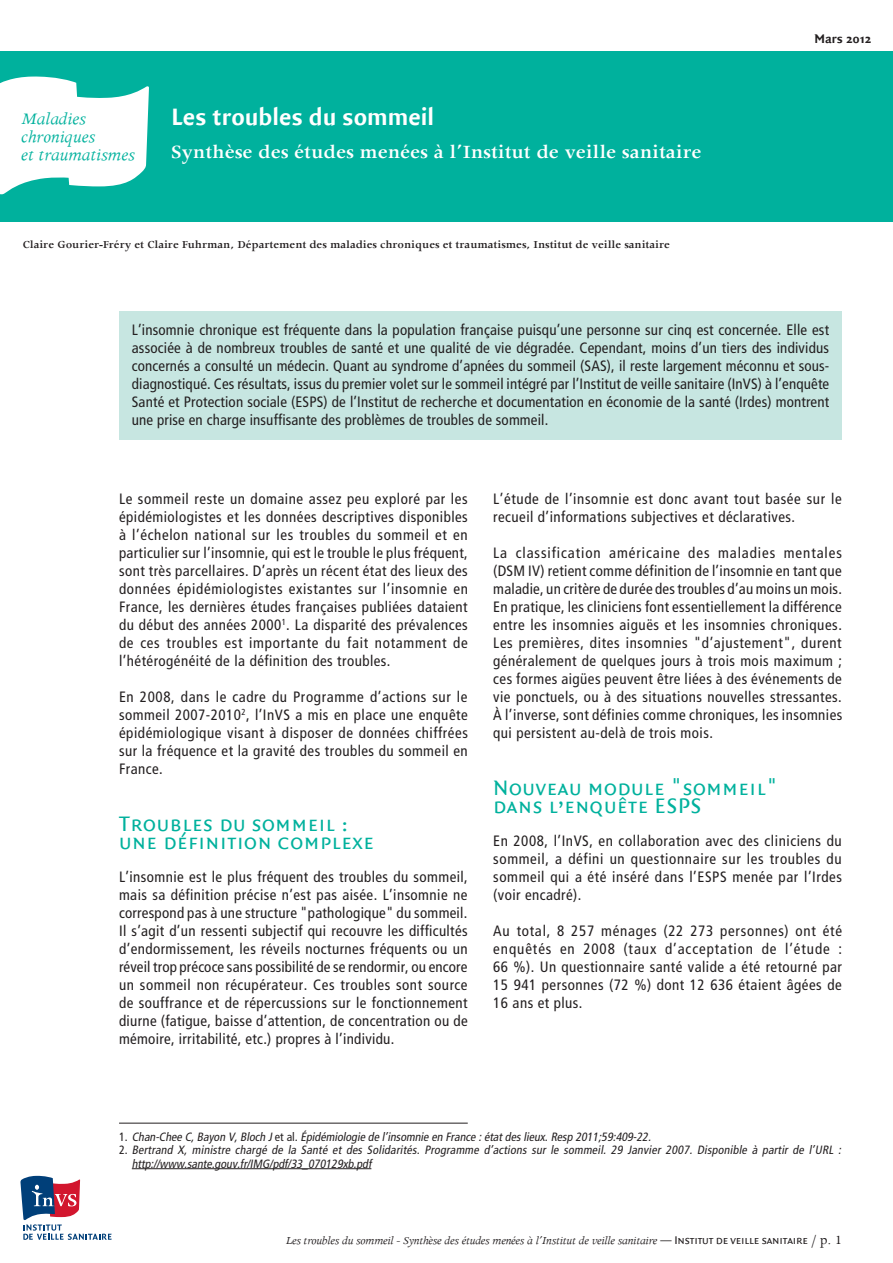
<style>
.page{position:relative;width:893px;height:1263px;background:#fff}
.page>*{position:absolute;margin:0;border:0;box-sizing:border-box;transform-origin:0 0}
.t1{font:700 25.5px "Quadraat Sans";color:#fff}
.t2{font:22.5px/18px "Quadraat Sans Caps";letter-spacing:.03em;color:#00b19d}
.t3{font:600 21px "Apollo";color:#fff}
.t4{font:italic 18px/18px "Apollo";color:#00b19d}
.t5{font:condensed 15px/18px "Frutiger";letter-spacing:.03em;color:#231f20;text-align:justify}
.t6{font:700 13.5px "Quadraat Sans";color:#231f20}
.t7{font:italic condensed 12px "Frutiger";color:#231f20}
.t8{font:600 12px "Apollo";color:#231f20}
.t9{font:italic 12px "Apollo";letter-spacing:-.015em;color:#231f20}
.s1{font-family:"Frutiger";font-stretch:condensed}
.s2{font-style:normal}
.s3{font-family:"Quadraat Sans Caps";font-style:normal}
.s4{font-style:normal;font-size:14.25px}
</style>
<div class="page">
<div style="left:0;top:52px;width:893px;height:170px;background:#00b19d"></div>
<svg style="left:0;top:77px;width:149px;height:117px"></svg>
<svg style="left:20px;top:1176px;width:92px;height:64px"></svg>
<div style="left:119px;top:311px;width:723px;height:129px;background:#c7e6e1"></div>
<hr style="left:119px;top:1123px;width:349px;height:1px;background:#231f20">
<hr style="left:132px;top:1168px;width:239px;height:1px;background:#231f20">
<p class="t4" style="left:21px;top:110px;width:115px">Maladies chroniques<br>et traumatismes</p>
<h1 class="t1" style="left:171px;top:102px;width:264px">Les troubles du sommeil</h1>
<h3 class="t3" style="left:171px;top:138px;width:532px">Synthèse des études menées à l’Institut de veille sanitaire</h3>
<p class="t8" style="left:23px;top:237px;width:649px">Claire Gourier-Fréry et Claire Fuhrman, Département des maladies chroniques et traumatismes, Institut de veille sanitaire</p>
<p class="t6" style="left:814px;top:31px;width:59px">Mars 2012</p>
<p class="t5" style="left:132px;top:321px;width:699px">L’insomnie chronique est fréquente dans la population française puisqu’une personne sur cinq est concernée. Elle est associée à de nombreux troubles de santé et une qualité de vie dégradée. Cependant, moins d’un tiers des individus concernés a consulté un médecin. Quant au syndrome d’apnées du sommeil (SAS), il reste largement méconnu et sous&shy;diagnostiqué. Ces résultats, issus du premier volet sur le sommeil intégré par l’Institut de veille sanitaire (InVS) à l’enquête Santé et Protection sociale (ESPS) de l’Institut de recherche et documentation en économie de la santé (Irdes) montrent une prise en charge insuffisante des problèmes de troubles de sommeil.</p>
<p class="t5" style="left:119px;top:490px;width:350px">Le sommeil reste un domaine assez peu exploré par les épidémiologistes et les données descriptives disponibles à l’échelon national sur les troubles du sommeil et en particulier sur l’insomnie, qui est le trouble le plus fréquent, sont très parcellaires. D’après un récent état des lieux des données épidémiologistes existantes sur l’insomnie en France, les dernières études françaises publiées dataient du début des années 2000<sup>1</sup>. La disparité des prévalences de ces troubles est importante du fait notamment de l’hétérogénéité de la définition des troubles.</p>
<p class="t5" style="left:119px;top:688px;width:350px">En 2008, dans le cadre du Programme d’actions sur le sommeil 2007-2010<sup>2</sup>, l’InVS a mis en place une enquête épidémiologique visant à disposer de données chiffrées sur la fréquence et la gravité des troubles du sommeil en France.</p>
<h2 class="t2" style="left:119px;top:816px;width:256px">Troubles du sommeil : une définition complexe</h2>
<p class="t5" style="left:119px;top:868px;width:350px">L’insomnie est le plus fréquent des troubles du sommeil, mais sa définition précise n’est pas aisée. L’insomnie ne correspond pas à une structure "pathologique" du sommeil.<br>Il s’agit d’un ressenti subjectif qui recouvre les difficultés d’endormissement, les réveils nocturnes fréquents ou un réveil trop précoce sans possibilité de se rendormir, ou encore un sommeil non récupérateur. Ces troubles sont source de souffrance et de répercussions sur le fonctionnement diurne (fatigue, baisse d’attention, de concentration ou de mémoire, irritabilité, etc.) propres à l’individu.</p>
<p class="t5" style="left:493px;top:490px;width:350px">L’étude de l’insomnie est donc avant tout basée sur le recueil d’informations subjectives et déclaratives.</p>
<p class="t5" style="left:493px;top:544px;width:350px">La classification américaine des maladies mentales (DSM IV) retient comme définition de l’insomnie en tant que maladie, un critère de durée des troubles d’au moins un mois.<br>En pratique, les cliniciens font essentiellement la différence entre les insomnies aiguës et les insomnies chroniques.<br>Les premières, dites insomnies "d’ajustement", durent généralement de quelques jours à trois mois maximum ; ces formes aigües peuvent être liées à des événements de vie ponctuels, ou à des situations nouvelles stressantes.<br>À l’inverse, sont définies comme chroniques, les insomnies qui persistent au-delà de trois mois.</p>
<h2 class="t2" style="left:493px;top:780px;width:286px">Nouveau module <span class="s1">"</span>sommeil<span class="s1">" </span>dans l’enquête ESPS</h2>
<p class="t5" style="left:493px;top:832px;width:350px">En 2008, l’InVS, en collaboration avec des cliniciens du sommeil, a défini un questionnaire sur les troubles du sommeil qui a été inséré dans l’ESPS menée par l’Irdes (voir encadré).</p>
<p class="t5" style="left:493px;top:922px;width:350px">Au total, 8 257 ménages (22 273 personnes) ont été enquêtés en 2008 (taux d’acceptation de l’étude :<br>66 %). Un questionnaire santé valide a été retourné par 15 941 personnes (72 %) dont 12 636 étaient âgées de 16 ans et plus.</p>
<p class="t7" style="left:119px;top:1129px;width:536px"><span class="s2">1 .</span> Chan-Chee C,Bayon V,Bloch J<span class="s2">e t a l</span> .Épidémiologie de l’insomnie en France :étatdeslieux.Resp 2011;59:409-22.</p>
<p class="t7" style="left:119px;top:1143px;width:726px"><span class="s2">2 .</span> Bertrand X, ministre chargé de la Santé et des Solidarités. Programme d’actions sur le sommeil. 29 Janvier 2007. Disponible à partir de l’URL :</p>
<p class="t7" style="left:132px;top:1156px;width:244px">http://www.sante.gouv.fr/IMG/pdf/33_070129xb.pdf</p>
<p class="t9" style="left:286px;top:1233px;width:558px">Les troubles du sommeil - Synthèse des études menées à l’Institut de veille sanitaire <span class="s3">— Institut de veille sanitaire</span> <span class="s4">/ p. 1</span></p>
</div>
